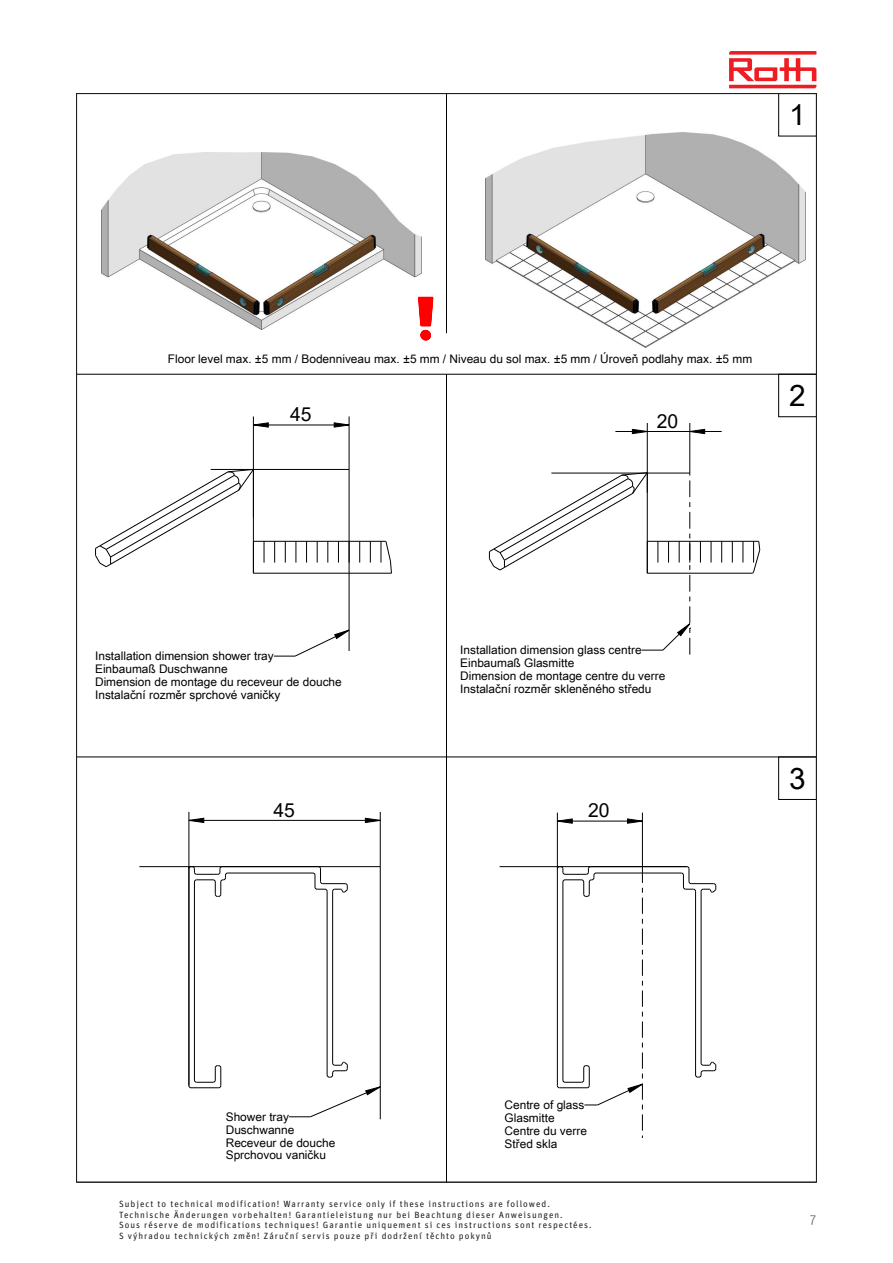
<style>
.page{position:relative;width:893px;height:1263px;background:#fff}
.page>*{position:absolute;margin:0;border:0;box-sizing:border-box;transform-origin:0 0}
.t1{font:29.7px "Arial Unicode MS";color:#000}
.t2{font:19.35px "Arial";color:#000}
.t3{font:300 13.5px "Unit OT";color:#57585a}
.t4{font:11.85px/12.8px "Arial Unicode MS";color:#000}
.t5{font:9px/10.8px "Unit Pro";letter-spacing:.11em;color:#231f20}
</style>
<div class="page">
<svg style="left:729px;top:51px;width:87px;height:37px"></svg>
<img style="left:102px;top:153px;width:320px;height:177px">
<img style="left:485px;top:133px;width:320px;height:215px">
<svg style="left:632px;top:429px;width:15px;height:5px"></svg>
<svg style="left:690px;top:429px;width:15px;height:5px"></svg>
<svg style="left:188px;top:817px;width:17px;height:6px"></svg>
<svg style="left:365px;top:817px;width:15px;height:6px"></svg>
<svg style="left:558px;top:818px;width:15px;height:6px"></svg>
<svg style="left:627px;top:818px;width:15px;height:6px"></svg>
<svg style="left:254px;top:422px;width:15px;height:6px"></svg>
<svg style="left:333px;top:422px;width:16px;height:6px"></svg>
<svg style="left:417px;top:296px;width:17px;height:45px"></svg>
<hr style="left:77px;top:1182px;width:739px;height:1px;background:#000">
<hr style="left:139px;top:866px;width:241px;height:1px;background:#000">
<hr style="left:500px;top:866px;width:187px;height:1px;background:#000">
<hr style="left:349px;top:469px;width:1px;height:182px;background:#000">
<hr style="left:77px;top:757px;width:739px;height:1px;background:#000">
<hr style="left:380px;top:867px;width:1px;height:252px;background:#000">
<hr style="left:446px;top:94px;width:1px;height:239px;background:#000">
<hr style="left:446px;top:374px;width:1px;height:808px;background:#000">
<hr style="left:211px;top:469px;width:138px;height:1px;background:#000">
<hr style="left:77px;top:374px;width:739px;height:1px;background:#000">
<hr style="left:253px;top:541px;width:1px;height:32px;background:#000">
<svg style="left:264px;top:542px;width:1px;height:20px"></svg>
<svg style="left:274px;top:542px;width:1px;height:20px"></svg>
<svg style="left:285px;top:542px;width:1px;height:20px"></svg>
<svg style="left:296px;top:542px;width:1px;height:20px"></svg>
<svg style="left:306px;top:542px;width:1px;height:20px"></svg>
<hr style="left:253px;top:573px;width:138px;height:1px;background:#000">
<svg style="left:317px;top:542px;width:1px;height:20px"></svg>
<svg style="left:328px;top:542px;width:1px;height:20px"></svg>
<svg style="left:338px;top:542px;width:1px;height:20px"></svg>
<hr style="left:253px;top:541px;width:133px;height:1px;background:#000">
<svg style="left:349px;top:541px;width:1px;height:21px"></svg>
<svg style="left:359px;top:541px;width:1px;height:21px"></svg>
<svg style="left:370px;top:541px;width:1px;height:21px"></svg>
<svg style="left:381px;top:541px;width:11px;height:33px"></svg>
<hr style="left:647px;top:573px;width:106px;height:1px;background:#000">
<svg style="left:700px;top:542px;width:1px;height:20px"></svg>
<svg style="left:711px;top:542px;width:1px;height:20px"></svg>
<hr style="left:647px;top:541px;width:112px;height:1px;background:#000">
<svg style="left:721px;top:541px;width:1px;height:21px"></svg>
<svg style="left:732px;top:541px;width:1px;height:21px"></svg>
<svg style="left:743px;top:541px;width:1px;height:21px"></svg>
<svg style="left:752px;top:541px;width:8px;height:33px"></svg>
<hr style="left:189px;top:869px;width:1px;height:217px;background:#000">
<hr style="left:194px;top:882px;width:1px;height:198px;background:#000">
<hr style="left:327px;top:891px;width:1px;height:184px;background:#000">
<hr style="left:332px;top:891px;width:1px;height:172px;background:#000">
<hr style="left:228px;top:873px;width:85px;height:1px;background:#000">
<hr style="left:695px;top:891px;width:1px;height:184px;background:#000">
<hr style="left:701px;top:891px;width:1px;height:172px;background:#000">
<hr style="left:596px;top:873px;width:85px;height:1px;background:#000">
<svg style="left:188px;top:1065px;width:34px;height:23px"></svg>
<svg style="left:188px;top:866px;width:40px;height:31px"></svg>
<svg style="left:312px;top:866px;width:36px;height:27px"></svg>
<svg style="left:327px;top:1062px;width:21px;height:16px"></svg>
<svg style="left:681px;top:866px;width:35px;height:27px"></svg>
<svg style="left:695px;top:1062px;width:21px;height:16px"></svg>
<div style="left:778px;top:374px;width:38px;height:43px;border:1px solid #000"></div>
<div style="left:778px;top:93px;width:38px;height:43px;border:1px solid #000"></div>
<hr style="left:253px;top:416px;width:1px;height:101px;background:#000">
<hr style="left:349px;top:416px;width:1px;height:53px;background:#000">
<svg style="left:274px;top:629px;width:76px;height:28px"></svg>
<hr style="left:253px;top:425px;width:96px;height:1px;background:#000">
<hr style="left:647px;top:423px;width:1px;height:70px;background:#000">
<hr style="left:689px;top:423px;width:1px;height:50px;background:#000">
<hr style="left:615px;top:431px;width:107px;height:1px;background:#000">
<hr style="left:189px;top:812px;width:1px;height:57px;background:#000">
<hr style="left:380px;top:812px;width:1px;height:55px;background:#000">
<svg style="left:289px;top:1086px;width:92px;height:31px"></svg>
<hr style="left:189px;top:820px;width:191px;height:1px;background:#000">
<hr style="left:557px;top:812px;width:1px;height:57px;background:#000">
<hr style="left:642px;top:812px;width:1px;height:55px;background:#000">
<svg style="left:557px;top:866px;width:86px;height:272px"></svg>
<hr style="left:557px;top:821px;width:85px;height:1px;background:#000">
<svg style="left:95px;top:469px;width:159px;height:98px"></svg>
<svg style="left:489px;top:472px;width:202px;height:183px"></svg>
<h1 class="t1" style="left:789px;top:93px;width:18px">1</h1>
<p class="t4" style="left:168px;top:352px;width:586px">Floor level max. ±5 mm / Bodenniveau max. ±5 mm / Niveau du sol max. ±5 mm / Úroveň podlahy max. ±5 mm</p>
<h2 class="t2" style="left:290px;top:401px;width:23px">45</h2>
<h2 class="t2" style="left:657px;top:408px;width:23px">20</h2>
<h1 class="t1" style="left:789px;top:374px;width:18px">2</h1>
<p class="t4" style="left:95px;top:649px;width:248px">Installation dimension shower tray<br>Einbaumaß Duschwanne<br>Dimension de montage du receveur de douche Instalační rozměr sprchové vaničky</p>
<p class="t4" style="left:460px;top:643px;width:207px">Installation dimension glass centre Einbaumaß Glasmitte<br>Dimension de montage centre du verre Instalační rozměr skleněného středu</p>
<h2 class="t2" style="left:273px;top:796px;width:23px">45</h2>
<h2 class="t2" style="left:588px;top:797px;width:23px">20</h2>
<h1 class="t1" style="left:789px;top:757px;width:18px">3</h1>
<p class="t4" style="left:226px;top:1110px;width:111px">Shower tray<br>Duschwanne<br>Receveur de douche<br>Sprchovou vaničku</p>
<p class="t4" style="left:505px;top:1098px;width:84px">Centre of glass<br>Glasmitte<br>Centre du verre<br>Střed skla</p>
<p class="t5" style="left:119px;top:1198px;width:474px">Subject to technical modification! Warranty service only if these instructions are followed.<br>Technische Änderungen vorbehalten! Garantieleistung nur bei Beachtung dieser Anweisungen.<br>Sous réserve de modifications techniques! Garantie uniquement si ces instructions sont respectées.<br>S výhradou technických změn! Záruční servis pouze při dodržení těchto pokynů</p>
<p class="t3" style="left:810px;top:1211px;width:8px">7</p>
</div>
